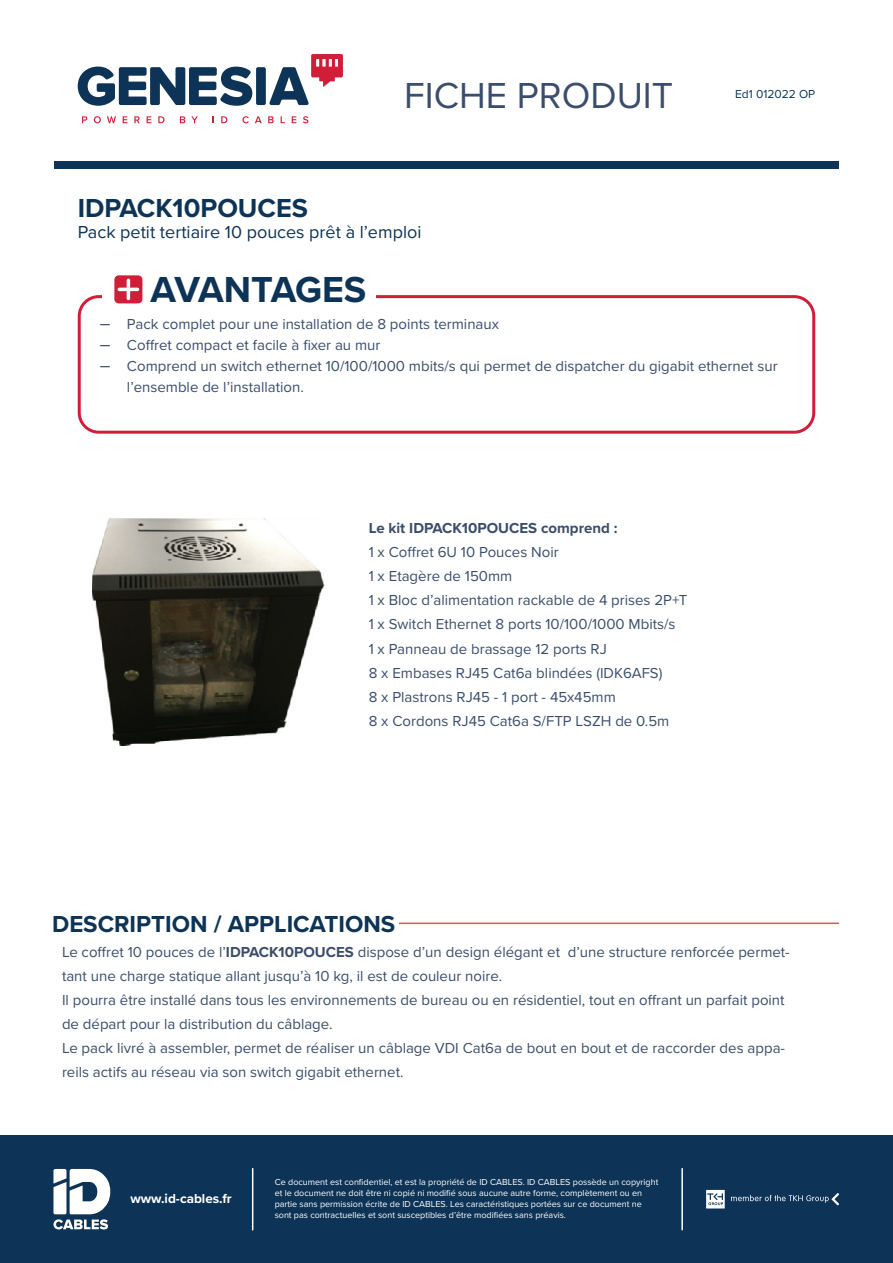
<style>
.page{position:relative;width:893px;height:1263px;background:#fff}
.page>*{position:absolute;margin:0;border:0;box-sizing:border-box;transform-origin:0 0}
.t1{font:37.5px "Proxima Nova";color:#3a4d6c}
.t2{font:700 37.5px "Proxima Nova";letter-spacing:-.015em;color:#0d3356}
.t3{font:700 27px "Proxima Nova";color:#0d3356}
.t4{font:700 24px "Proxima Nova";color:#0d3356}
.t5{font:18px "Proxima Nova";color:#0d3356}
.t6{font:15px/24px "Proxima Nova";color:#3a4d6c}
.t7{font:700 15px "Proxima Nova";color:#3a4d6c}
.t8{font:700 13.5px "Proxima Nova";color:#fff}
.t9{font:12px "Proxima Nova";color:#0d3356}
.t10{font:9px/10.8px "Proxima Nova";color:#fff}
.s1{font-size:18px}
.s2{font-weight:700}
</style>
<div class="page">
<div style="left:0;top:1135px;width:893px;height:128px;background:#0d3356"></div>
<svg style="left:731px;top:1193px;width:108px;height:12px"></svg>
<svg style="left:706px;top:1190px;width:19px;height:18px"></svg>
<hr style="left:252px;top:1168px;width:1px;height:62px;background:#fff">
<hr style="left:681px;top:1168px;width:2px;height:62px;background:#fff">
<div style="left:54px;top:161px;width:785px;height:8px;background:#0d3356"></div>
<svg style="left:53px;top:1169px;width:57px;height:60px"></svg>
<svg style="left:78px;top:67px;width:174px;height:39px"></svg>
<div style="left:256px;top:67px;width:10px;height:38px;background:#0d3356;border-radius:2px"></div>
<svg style="left:82px;top:116px;width:5px;height:7px"></svg>
<svg style="left:94px;top:116px;width:7px;height:7px"></svg>
<svg style="left:107px;top:116px;width:9px;height:7px"></svg>
<svg style="left:123px;top:116px;width:4px;height:7px"></svg>
<svg style="left:134px;top:116px;width:6px;height:7px"></svg>
<svg style="left:147px;top:116px;width:4px;height:7px"></svg>
<svg style="left:158px;top:116px;width:6px;height:7px"></svg>
<svg style="left:180px;top:116px;width:5px;height:7px"></svg>
<svg style="left:191px;top:116px;width:7px;height:7px"></svg>
<svg style="left:221px;top:116px;width:6px;height:7px"></svg>
<svg style="left:242px;top:116px;width:7px;height:7px"></svg>
<svg style="left:255px;top:116px;width:7px;height:7px"></svg>
<svg style="left:268px;top:116px;width:6px;height:7px"></svg>
<svg style="left:292px;top:116px;width:4px;height:7px"></svg>
<svg style="left:303px;top:116px;width:5px;height:7px"></svg>
<svg style="left:258px;top:54px;width:85px;height:52px"></svg>
<div style="left:78px;top:295px;width:737px;height:139px;border:3px solid #d01e39;border-radius:20px"></div>
<div style="left:103px;top:277px;width:273px;height:26px;background:#fff"></div>
<svg style="left:114px;top:275px;width:28px;height:28px"></svg>
<hr style="left:127px;top:280px;width:3px;height:18px;background:#fff">
<hr style="left:119px;top:288px;width:19px;height:3px;background:#fff">
<hr style="left:399px;top:922px;width:440px;height:2px;background:#d95653">
<img style="left:93px;top:518px;width:231px;height:227px">
<h1 class="t1" style="left:404px;top:67px;width:270px">FICHE PRODUIT</h1>
<p class="t9" style="left:735px;top:85px;width:82px">Ed1 012022 OP</p>
<p class="t3" style="left:78px;top:188px;width:232px">IDPACK10POUCES</p>
<p class="t5" style="left:78px;top:219px;width:345px">Pack petit tertiaire 10 pouces prêt à l’emploi</p>
<h1 class="t2" style="left:151px;top:262px;width:217px">AVANTAGES</h1>
<p class="t6" style="left:100px;top:311px;width:401px"><span class="s1">–</span> Pack complet pour une installation de 8 points terminaux</p>
<p class="t6" style="left:100px;top:332px;width:282px"><span class="s1">–</span> Coffret compact et facile à fixer au mur</p>
<p class="t6" style="left:127px;top:354px;width:652px;line-height:21px;text-indent:-27px"><span class="s1">–</span> Comprend un switch ethernet 10/100/1000 mbits/s qui permet de dispatcher du gigabit ethernet sur l’ensemble de l’installation.</p>
<p class="t7" style="left:369px;top:517px;width:250px">Le kit IDPACK10POUCES comprend :</p>
<p class="t6" style="left:369px;top:540px;width:192px">1 x Coffret 6U 10 Pouces Noir</p>
<p class="t6" style="left:369px;top:564px;width:145px">1 x Etagère de 150mm</p>
<p class="t6" style="left:369px;top:588px;width:320px">1 x Bloc d’alimentation rackable de 4 prises 2P+T</p>
<p class="t6" style="left:369px;top:612px;width:308px">1 x Switch Ethernet 8 ports 10/100/1000 Mbits/s</p>
<p class="t6" style="left:369px;top:636px;width:240px">1 x Panneau de brassage 12 ports RJ</p>
<p class="t6" style="left:369px;top:660px;width:295px">8 x Embases RJ45 Cat6a blindées (IDK6AFS)</p>
<p class="t6" style="left:369px;top:684px;width:249px">8 x Plastrons RJ45 - 1 port - 45x45mm</p>
<p class="t6" style="left:369px;top:708px;width:302px">8 x Cordons RJ45 Cat6a S/FTP LSZH de 0.5m</p>
<p class="t4" style="left:52px;top:906px;width:345px">DESCRIPTION / APPLICATIONS</p>
<p class="t6" style="left:62px;top:939px;width:729px">Le coffret 10 pouces de l’<span class="s2">IDPACK10POUCES</span> dispose d’un design élégant et d’une structure renforcée permet&shy;tant une charge statique allant jusqu’à 10 kg, il est de couleur noire.</p>
<p class="t6" style="left:62px;top:987px;width:724px">Il pourra être installé dans tous les environnements de bureau ou en résidentiel, tout en offrant un parfait point de départ pour la distribution du câblage.</p>
<p class="t6" style="left:62px;top:1035px;width:725px">Le pack livré à assembler, permet de réaliser un câblage VDI Cat6a de bout en bout et de raccorder des appa&shy;reils actifs au réseau via son switch gigabit ethernet.</p>
<p class="t8" style="left:131px;top:1188px;width:103px">www.id-cables.fr</p>
<p class="t10" style="left:275px;top:1176px;width:385px">Ce document est confidentiel, et est la propriété de ID CABLES. ID CABLES possède un copyright et le document ne doit être ni copié ni modifié sous aucune autre forme, complètement ou en partie sans permission écrite de ID CABLES. Les caractéristiques portées sur ce document ne sont pas contractuelles et sont susceptibles d’être modifiées sans préavis.</p>
</div>
